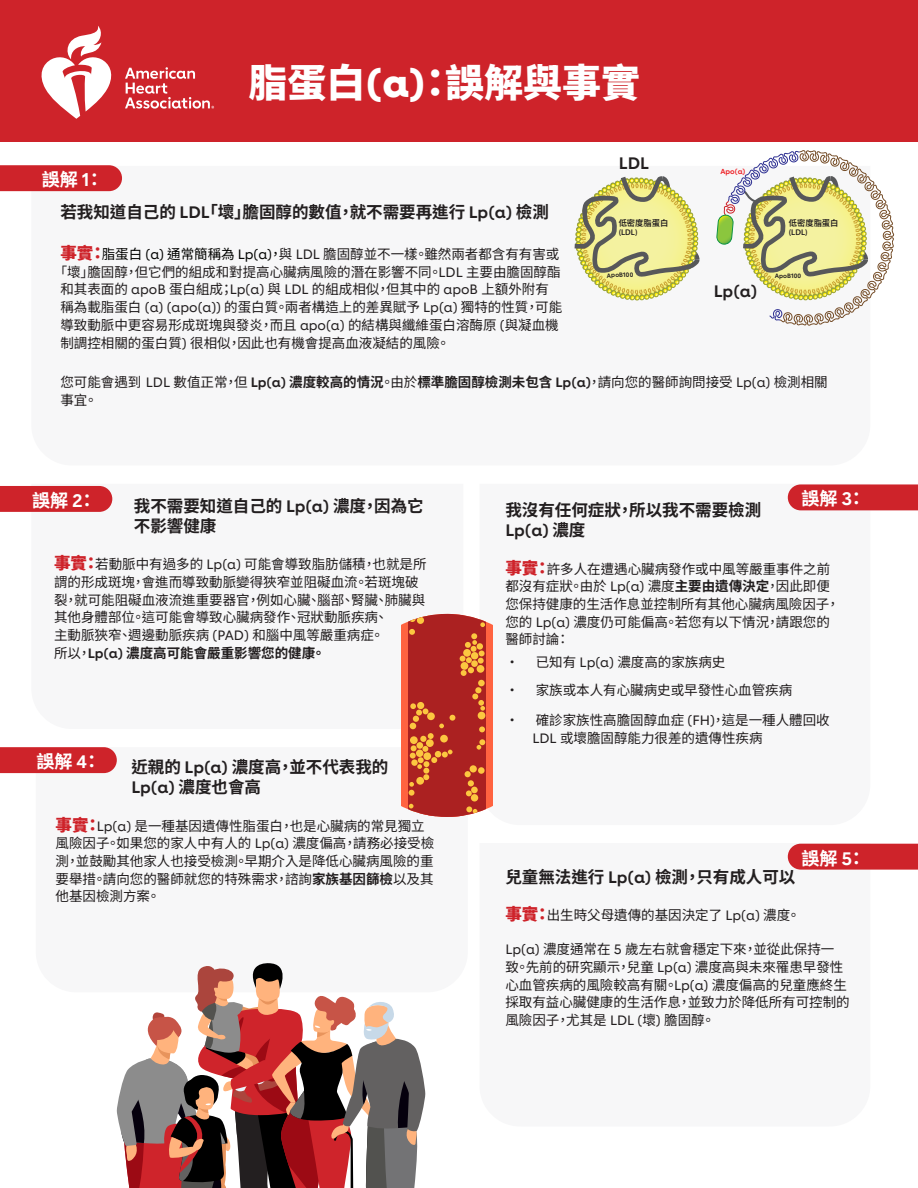
<style>
.page{position:relative;width:918px;height:1188px;background:#fff}
.page>*{position:absolute;margin:0;border:0;box-sizing:border-box;transform-origin:0 0}
.t1{font:900 39px "Noto Sans TC";color:#fff}
.t2{font:700 18px "Noto Sans TC";color:#fff}
.t3{font:700 16.5px/19.8px "Noto Sans TC";color:#231f20}
.t4{font:700 16.5px "Lub Dub";color:#231f20}
.t5{font:13.5px/17.7px "Noto Sans TC";color:#231f20}
.t6{font:600 8.25px/8.9px "Noto Sans TC";color:#231f20}
.t7{font:700 7.2px "Lub Dub";color:#ee1d23}
.t8{font:700 6.15px "Lub Dub";color:#231f20}
.s1{font-family:"Lub Dub"}
.s2{font-family:"Lub Dub";font-weight:800}
.s3{font-weight:900;font-size:16.5px;color:#ce232a}
.s4{color:#040503}
.s5{font-family:"Lub Dub";font-weight:500;color:#040503}
.s6{font-family:"Lub Dub";font-weight:500}
.s7{font-family:"Lub Dub";font-weight:700}
.s8{font-weight:700}
.s9{font-family:"Myriad Pro"}
</style>
<div class="page">
<div style="left:0;top:0;width:918px;height:141px;background:#ce232a"></div>
<svg style="left:125px;top:67px;width:89px;height:42px"></svg>
<svg style="left:42px;top:26px;width:70px;height:93px"></svg>
<svg style="left:574px;top:176px;width:126px;height:124px"></svg>
<svg style="left:716px;top:150px;width:179px;height:176px"></svg>
<div style="left:0;top:165px;width:122px;height:26px;background:#ce232a"></div>
<div style="left:0;top:486px;width:112px;height:26px;background:#ce232a"></div>
<div style="left:788px;top:484px;width:130px;height:26px;background:#ce232a"></div>
<div style="left:0;top:747px;width:117px;height:26px;background:#ce232a"></div>
<div style="left:788px;top:844px;width:130px;height:26px;background:#ce232a"></div>
<svg style="left:116px;top:963px;width:310px;height:225px"></svg>
<div style="left:401px;top:614px;width:91px;height:203px;background:#ff6340"></div>
<svg style="left:408px;top:614px;width:78px;height:203px;background:#b73c2a"></svg>
<div style="left:478px;top:767px;width:7px;height:7px;background:#fcc740;border-radius:50%"></div>
<div style="left:470px;top:765px;width:7px;height:8px;background:#fcc740;border-radius:50%"></div>
<p class="t2" style="left:42px;top:169px;width:63px">誤解 <span class="s1">1</span>：</p>
<p class="t1" style="left:249px;top:61px;width:393px">脂蛋白<span class="s2">(a)</span>：誤解與事實</p>
<p class="t4" style="left:619px;top:153px;width:31px">LDL</p>
<p class="t7" style="left:721px;top:167px;width:26px">Apo(a)</p>
<p class="t3" style="left:60px;top:202px;width:490px">若我知道自己的 <span class="s1">LDL</span>「壞」膽固醇的數值，就不需要再進行 <span class="s1">Lp(a)</span> 檢測</p>
<p class="t5" style="left:60px;top:246px;width:501px"><span class="s3">事實：</span><span class="s4">脂蛋白</span> <span class="s5">(a)</span> <span class="s4">通常簡稱為</span> <span class="s5">Lp(a)</span><span class="s4">，</span>與 <span class="s6">LDL</span> 膽固醇並不一樣。雖然兩者都含有有害或</p>
<p class="t5" style="left:54px;top:263px;width:508px">「壞」膽固醇，但它們的組成和對提高心臟病風險的潛在影響不同。<span class="s6">LDL</span> 主要由膽固醇酯</p>
<p class="t5" style="left:60px;top:281px;width:490px">和其表面的 <span class="s6">apoB</span> 蛋白組成；<span class="s6">Lp(a)</span> 與 <span class="s6">LDL</span> 的組成相似，但其中的 <span class="s6">apoB</span> 上額外附有</p>
<p class="t5" style="left:60px;top:299px;width:503px">稱為載脂蛋白 <span class="s6">(a) (apo(a))</span> 的蛋白質。兩者構造上的差異賦予 <span class="s6">Lp(a)</span> 獨特的性質，可能</p>
<p class="t5" style="left:60px;top:316px;width:500px">導致動脈中更容易形成斑塊與發炎，而且 <span class="s6">apo(a)</span> 的結構與纖維蛋白溶酶原 <span class="s6">(</span>與凝血機</p>
<p class="t5" style="left:60px;top:334px;width:391px">制調控相關的蛋白質<span class="s6">)</span> 很相似，因此也有機會提高血液凝結的風險。</p>
<p class="t5" style="left:60px;top:373px;width:769px">您可能會遇到 <span class="s6">LDL</span> 數值正常，但 <span class="s7">Lp(a)</span> <span class="s8">濃度較高的情況</span>。由於<span class="s8">標準膽固醇檢測未包含</span> <span class="s7">Lp(a)</span>，請向您的醫師詢問接受 <span class="s6">Lp(a)</span> 檢測相關事宜。</p>
<p class="t6" style="left:619px;top:219px;width:51px">低密度脂蛋白<span class="s9">(LDL)</span></p>
<p class="t6" style="left:789px;top:219px;width:51px">低密度脂蛋白<span class="s9">(LDL)</span></p>
<p class="t8" style="left:775px;top:272px;width:28px">ApoB100</p>
<p class="t8" style="left:607px;top:272px;width:28px;rotate:-2deg">ApoB100</p>
<p class="t4" style="left:714px;top:282px;width:45px">Lp(a)</p>
<p class="t2" style="left:32px;top:490px;width:66px">誤解 <span class="s1">2</span>：</p>
<p class="t2" style="left:801px;top:489px;width:66px">誤解 <span class="s1">3</span>：</p>
<p class="t3" style="left:134px;top:497px;width:291px">我不需要知道自己的 <span class="s1">Lp(a)</span> 濃度，因為它不影響健康</p>
<p class="t5" style="left:54px;top:556px;width:374px"><span class="s3">事實：</span>若動脈中有過多的 <span class="s6">Lp(a)</span> 可能會導致脂肪儲積，也就是所謂的形成斑塊，會進而導致動脈變得狹窄並阻礙血流。若斑塊破裂，就可能阻礙血液流進重要器官，例如心臟、腦部、腎臟、肺臟與其他身體部位。這可能會導致心臟病發作、冠狀動脈疾病、<br>主動脈狹窄、週邊動脈疾病 <span class="s6">(PAD)</span> 和腦中風等嚴重病症。<br>所以，<span class="s7">Lp(a)</span> <span class="s8">濃度高可能會嚴重影響您的健康。</span></p>
<p class="t3" style="left:505px;top:501px;width:257px">我沒有任何症狀，所以我不需要檢測<br><span class="s1">Lp(a)</span> 濃度</p>
<p class="t5" style="left:505px;top:560px;width:336px"><span class="s3">事實：</span>許多人在遭遇心臟病發作或中風等嚴重事件之前都沒有症狀。由於 <span class="s6">Lp(a)</span> 濃度<span class="s8">主要由遺傳決定</span>，因此即便您保持健康的生活作息並控制所有其他心臟病風險因子，您的 <span class="s6">Lp(a)</span> 濃度仍可能偏高。若您有以下情況，請跟您的醫師討論：</p>
<p class="t5" style="left:505px;top:653px;width:221px">• 已知有 <span class="s6">Lp(a)</span> 濃度高的家族病史</p>
<p class="t5" style="left:505px;top:682px;width:288px">• 家族或本人有心臟病史或早發性心血管疾病</p>
<p class="t5" style="left:532px;top:712px;width:299px;text-indent:-27px">• 確診家族性高膽固醇血症 <span class="s6">(FH)</span>，這是一種人體回收<br><span class="s6">LDL</span> 或壞膽固醇能力很差的遺傳性疾病</p>
<p class="t2" style="left:37px;top:751px;width:66px">誤解 <span class="s1">4</span>：</p>
<p class="t3" style="left:131px;top:758px;width:258px">近親的 <span class="s1">Lp(a)</span> 濃度高，並不代表我的<br><span class="s1">Lp(a)</span> 濃度也會高</p>
<p class="t5" style="left:56px;top:817px;width:380px"><span class="s3">事實：</span><span class="s6">Lp(a)</span> 是一種基因遺傳性脂蛋白，也是心臟病的常見獨立風險因子。如果您的家人中有人的 <span class="s6">Lp(a)</span> 濃度偏高，請務必接受檢測，並鼓勵其他家人也接受檢測。早期介入是降低心臟病風險的重要舉措。請向您的醫師就您的特殊需求，諮詢<span class="s8">家族基因篩檢</span>以及其他基因檢測方案。</p>
<p class="t2" style="left:801px;top:848px;width:66px">誤解 <span class="s1">5</span>：</p>
<p class="t3" style="left:505px;top:867px;width:291px">兒童無法進行 <span class="s1">Lp(a)</span> 檢測，只有成人可以</p>
<p class="t5" style="left:505px;top:907px;width:296px"><span class="s3">事實：</span>出生時父母遺傳的基因決定了 <span class="s6">Lp(a)</span> 濃度。</p>
<p class="t5" style="left:505px;top:941px;width:346px"><span class="s6">Lp(a)</span> 濃度通常在 <span class="s6">5</span> 歲左右就會穩定下來，並從此保持一致。先前的研究顯示，兒童 <span class="s6">Lp(a)</span> 濃度高與未來罹患早發性心血管疾病的風險較高有關。<span class="s6">Lp(a)</span> 濃度偏高的兒童應終生採取有益心臟健康的生活作息，並致力於降低所有可控制的風險因子，尤其是 <span class="s6">LDL (</span>壞<span class="s6">)</span> 膽固醇。</p>
</div>
